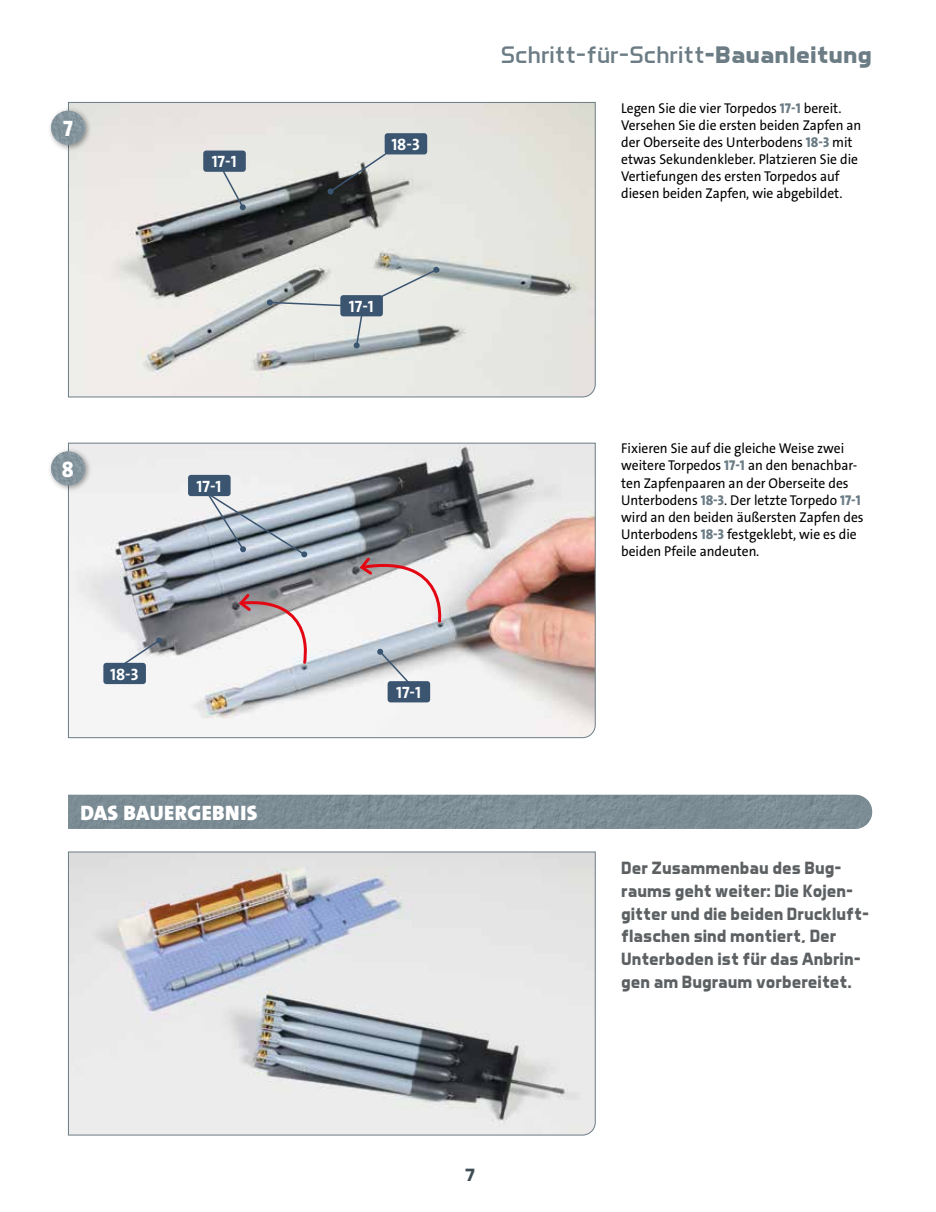
<style>
.page{position:relative;width:936px;height:1212px;background:#fff}
.page>*{position:absolute;margin:0;border:0;box-sizing:border-box;transform-origin:0 0}
.t1{font:24.3px "Aero Matics";color:#6b7c85;scale:1.11 1}
.t2{font:800 22.5px "The Sans Os F";color:#fff;scale:.95 1}
.t3{font:900 21px "The Sans Os F";letter-spacing:.02em;color:#fff}
.t4{font:700 18px/22.6px "Aero Matics";color:#5c6062}
.t5{font:700 18px "Aero Matics";color:#3f4e55}
.t6{font:700 16.5px "The Sans Os F";color:#fff}
.t7{font:14.25px/17.1px "The Sans Os F";color:#000;scale:.95 1}
.s1{font-weight:700}
.s2{font-weight:800;color:#6b7c85}
</style>
<div class="page">
<svg style="left:68px;top:851px;width:528px;height:285px;background:#cecfd2"></svg>
<svg style="left:68px;top:102px;width:528px;height:296px;background:#d0d0cc"></svg>
<svg style="left:68px;top:442px;width:528px;height:296px"></svg>
<img style="left:68px;top:795px;width:804px;height:34px">
<div style="left:47px;top:106px;width:45px;height:46px;background:#000;opacity:.4"></div>
<img style="left:51px;top:111px;width:34px;height:34px;border-radius:17px">
<div style="left:47px;top:447px;width:45px;height:46px;background:#000;opacity:.4"></div>
<img style="left:51px;top:451px;width:34px;height:34px;border-radius:17px">
<svg style="left:377px;top:649px;width:40px;height:43px"></svg>
<div style="left:387px;top:681px;width:43px;height:21px;background:#3b5571;border-radius:3px"></div>
<svg style="left:327px;top:139px;width:79px;height:55px;background:#b4b6b3"></svg>
<div style="left:384px;top:133px;width:43px;height:21px;background:#3b5571;border-radius:3px"></div>
<svg style="left:114px;top:637px;width:48px;height:34px"></svg>
<div style="left:103px;top:663px;width:43px;height:21px;background:#3b5571;border-radius:3px"></div>
<div style="left:340px;top:295px;width:43px;height:21px;background:#3b5571;border-radius:3px"></div>
<svg style="left:357px;top:553px;width:91px;height:71px"></svg>
<svg style="left:236px;top:591px;width:81px;height:74px"></svg>
<svg style="left:218px;top:171px;width:28px;height:39px"></svg>
<div style="left:203px;top:151px;width:43px;height:21px;background:#3b5571;border-radius:3px"></div>
<svg style="left:266px;top:299px;width:98px;height:50px;background:#ced3d3"></svg>
<svg style="left:373px;top:267px;width:66px;height:34px;background:#d1d6d4"></svg>
<div style="left:188px;top:475px;width:42px;height:21px;background:#3b5571;border-radius:3px"></div>
<svg style="left:202px;top:486px;width:105px;height:72px"></svg>
<h2 class="t2" style="left:63px;top:114px;width:12px">7</h2>
<p class="t6" style="left:212px;top:151px;width:26px">17-1</p>
<h2 class="t2" style="left:62px;top:455px;width:14px">8</h2>
<p class="t6" style="left:196px;top:475px;width:26px">17-1</p>
<p class="t6" style="left:110px;top:663px;width:30px">18-3</p>
<h3 class="t3" style="left:80px;top:799px;width:178px">DAS BAUERGEBNIS</h3>
<p class="t6" style="left:391px;top:134px;width:30px">18-3</p>
<p class="t6" style="left:349px;top:296px;width:26px">17-1</p>
<p class="t6" style="left:396px;top:682px;width:26px">17-1</p>
<h1 class="t1" style="left:501px;top:40px;width:336px">Schritt-für-Schritt<span class="s1">-Bauanleitung</span></h1>
<p class="t7" style="left:621px;top:99px;width:254px">Legen Sie die vier Torpedos <span class="s2">17-1</span> bereit.<br>Versehen Sie die ersten beiden Zapfen an der Oberseite des Unterbodens <span class="s2">18-3</span> mit etwas Sekundenkleber. Platzieren Sie die Vertiefungen des ersten Torpedos auf diesen beiden Zapfen, wie abgebildet.</p>
<p class="t7" style="left:621px;top:440px;width:257px">Fixieren Sie auf die gleiche Weise zwei weitere Torpedos <span class="s2">17-1</span> an den benachbar&shy;ten Zapfenpaaren an der Oberseite des Unterbodens <span class="s2">18-3</span>. Der letzte Torpedo <span class="s2">17-1 </span>wird an den beiden äußersten Zapfen des Unterbodens <span class="s2">18-3</span> festgeklebt, wie es die beiden Pfeile andeuten.</p>
<p class="t4" style="left:621px;top:856px;width:249px">Der Zusammenbau des Bug&shy;raums geht weiter: Die Kojen&shy;gitter und die beiden Druckluft&shy;flaschen sind montiert, Der<br>Unterboden ist für das Anbrin&shy;gen am Bugraum vorbereitet.</p>
<p class="t5" style="left:465px;top:1164px;width:12px">7</p>
</div>
